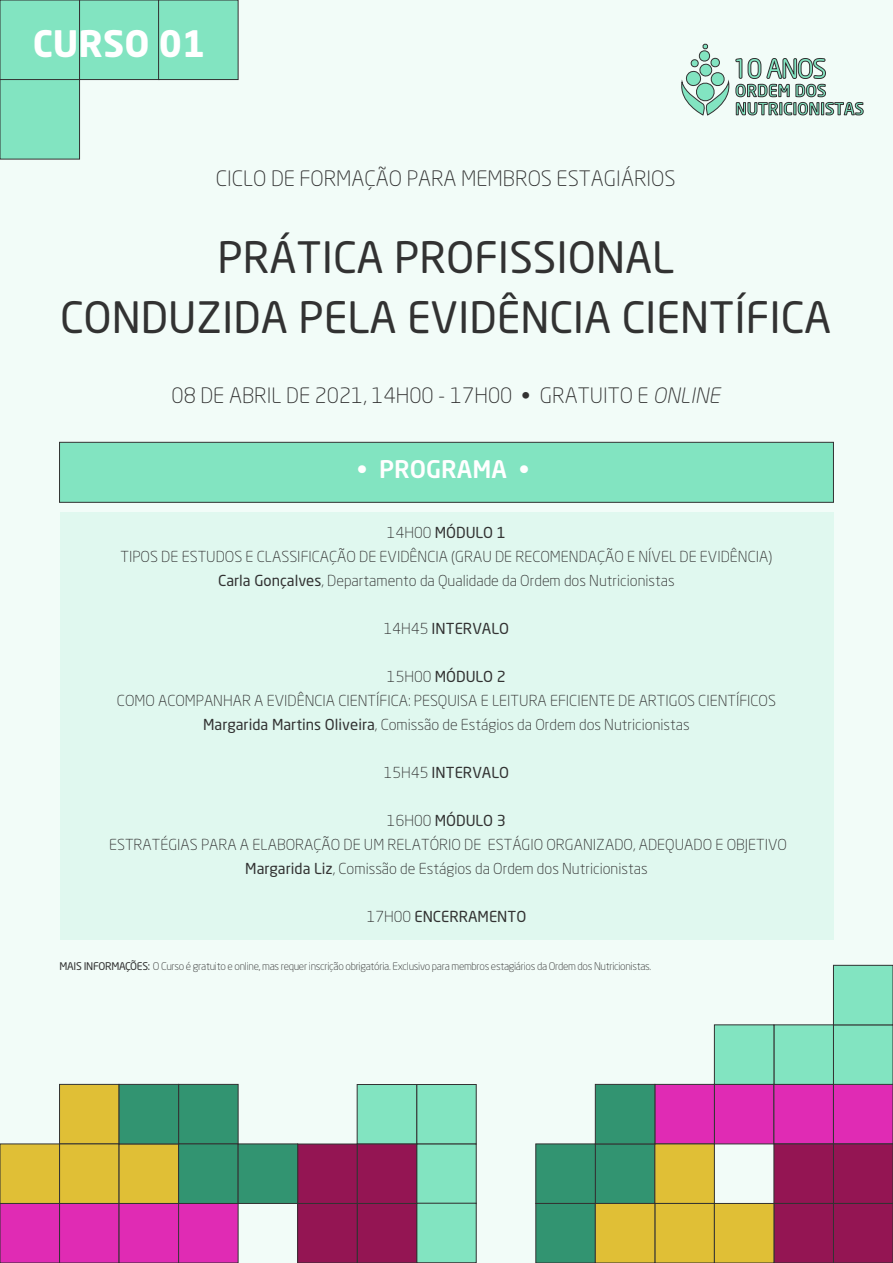
<style>
.page{position:relative;width:893px;height:1263px;background:#f2fcf8}
.page>*{position:absolute;margin:0;border:0;box-sizing:border-box;transform-origin:0 0}
.t1{font:42.75px/60px "Neo Sans Std";color:#323232;text-align:center}
.t2{font:700 36.15px "Neo Sans Std";color:#fff}
.t3{font:500 24px "Neo Sans Std";color:#fff}
.t4{font:300 21px "Neo Sans Std";color:#323232}
.t5{font:300 15px/24px "Neo Sans Std";color:#323232;text-align:center}
.t6{font:15px "Neo Sans Std";color:#323232}
.t7{font:300 10.5px "Neo Sans Std";letter-spacing:-.03em;color:#323232}
.s1{font-weight:400}
.s2{font-style:italic}
.s3{font-weight:300}
</style>
<div class="page">
<div style="left:60px;top:512px;width:773px;height:428px;background:#e0f8ef"></div>
<div style="left:59px;top:442px;width:775px;height:61px;background:#82e4c1;border:1px solid #323232"></div>
<div style="left:714px;top:1084px;width:60px;height:60px;background:#e02bb4"></div>
<div style="left:654px;top:1084px;width:61px;height:60px;background:#e02bb4;border:1px solid #323232"></div>
<div style="left:773px;top:1084px;width:61px;height:60px;background:#e02bb4;border:1px solid #323232"></div>
<div style="left:833px;top:1084px;width:60px;height:60px;background:#e02bb4"></div>
<div style="left:833px;top:1084px;width:60px;height:60px;border:1px solid #323232"></div>
<div style="left:833px;top:1144px;width:60px;height:59px;background:#941553"></div>
<div style="left:833px;top:1143px;width:60px;height:61px;border:1px solid #323232"></div>
<div style="left:773px;top:1143px;width:61px;height:61px;background:#941553;border:1px solid #323232"></div>
<div style="left:833px;top:1203px;width:60px;height:60px;background:#941553"></div>
<div style="left:833px;top:1203px;width:60px;height:60px;border:1px solid #323232"></div>
<div style="left:774px;top:1203px;width:59px;height:60px;background:#941553"></div>
<div style="left:773px;top:1203px;width:61px;height:60px;border:1px solid #323232"></div>
<div style="left:595px;top:1143px;width:60px;height:61px;background:#329471;border:1px solid #323232"></div>
<div style="left:535px;top:1143px;width:61px;height:61px;background:#329471;border:1px solid #323232"></div>
<div style="left:536px;top:1203px;width:59px;height:60px;background:#329471"></div>
<div style="left:535px;top:1203px;width:61px;height:60px;border:1px solid #323232"></div>
<div style="left:595px;top:1084px;width:60px;height:60px;background:#329471;border:1px solid #323232"></div>
<div style="left:654px;top:1143px;width:61px;height:61px;background:#e0bf36;border:1px solid #323232"></div>
<div style="left:655px;top:1203px;width:59px;height:60px;background:#e0bf36"></div>
<div style="left:654px;top:1203px;width:61px;height:60px;border:1px solid #323232"></div>
<div style="left:714px;top:1203px;width:60px;height:60px;background:#e0bf36"></div>
<div style="left:714px;top:1203px;width:60px;height:60px;border:1px solid #323232"></div>
<div style="left:595px;top:1203px;width:60px;height:60px;background:#e0bf36"></div>
<div style="left:595px;top:1203px;width:60px;height:60px;border:1px solid #323232"></div>
<div style="left:833px;top:1025px;width:60px;height:59px;background:#82e4c1"></div>
<div style="left:833px;top:1024px;width:60px;height:61px;border:1px solid #323232"></div>
<div style="left:773px;top:1024px;width:61px;height:61px;background:#82e4c1;border:1px solid #323232"></div>
<div style="left:714px;top:1024px;width:60px;height:61px;background:#82e4c1;border:1px solid #323232"></div>
<div style="left:833px;top:965px;width:60px;height:60px;background:#82e4c1"></div>
<div style="left:833px;top:965px;width:60px;height:60px;border:1px solid #323232"></div>
<div style="left:60px;top:1203px;width:59px;height:60px;background:#e02bb4"></div>
<div style="left:59px;top:1203px;width:60px;height:60px;border:1px solid #323232"></div>
<div style="left:0;top:1203px;width:60px;height:60px;background:#e02bb4"></div>
<div style="left:119px;top:1203px;width:60px;height:60px;background:#e02bb4"></div>
<div style="left:179px;top:1203px;width:59px;height:60px;background:#e02bb4"></div>
<div style="left:416px;top:1084px;width:61px;height:60px;background:#82e4c1;border:1px solid #323232"></div>
<div style="left:416px;top:1144px;width:61px;height:60px;background:#82e4c1;border:1px solid #323232"></div>
<div style="left:417px;top:1203px;width:59px;height:60px;background:#82e4c1"></div>
<div style="left:416px;top:1203px;width:61px;height:60px;border:1px solid #323232"></div>
<div style="left:357px;top:1084px;width:60px;height:60px;background:#82e4c1;border:1px solid #323232"></div>
<div style="left:59px;top:1084px;width:60px;height:60px;background:#e0bf36;border:1px solid #323232"></div>
<div style="left:59px;top:1143px;width:60px;height:61px;background:#e0bf36;border:1px solid #323232"></div>
<div style="left:119px;top:1143px;width:60px;height:61px;background:#e0bf36;border:1px solid #323232"></div>
<div style="left:0;top:1144px;width:60px;height:59px;background:#e0bf36"></div>
<div style="left:0;top:1143px;width:60px;height:61px;border:1px solid #323232"></div>
<div style="left:357px;top:1144px;width:60px;height:60px;background:#941553;border:1px solid #323232"></div>
<div style="left:297px;top:1144px;width:61px;height:60px;background:#941553;border:1px solid #323232"></div>
<div style="left:357px;top:1203px;width:60px;height:60px;background:#941553"></div>
<div style="left:357px;top:1203px;width:60px;height:60px;border:1px solid #323232"></div>
<div style="left:298px;top:1203px;width:59px;height:60px;background:#941553"></div>
<div style="left:297px;top:1203px;width:61px;height:60px;border:1px solid #323232"></div>
<div style="left:178px;top:1084px;width:60px;height:60px;background:#329471;border:1px solid #323232"></div>
<div style="left:178px;top:1143px;width:60px;height:61px;background:#329471;border:1px solid #323232"></div>
<div style="left:238px;top:1143px;width:60px;height:61px;background:#329471;border:1px solid #323232"></div>
<div style="left:119px;top:1084px;width:60px;height:60px;background:#329471;border:1px solid #323232"></div>
<svg style="left:681px;top:44px;width:183px;height:72px"></svg>
<div style="left:0;top:0;width:80px;height:80px;background:#82e4c1"></div>
<div style="left:79px;top:0;width:80px;height:80px;background:#82e4c1;border:1px solid #323232"></div>
<div style="left:159px;top:0;width:79px;height:80px;background:#82e4c1"></div>
<div style="left:158px;top:0;width:80px;height:80px;border:1px solid #323232"></div>
<div style="left:0;top:80px;width:80px;height:79px;background:#82e4c1"></div>
<div style="left:0;top:79px;width:80px;height:80px;border:1px solid #323232"></div>
<h2 class="t2" style="left:33px;top:20px;width:174px">CURSO 01</h2>
<h3 class="t4" style="left:216px;top:165px;width:461px">CICLO DE FORMAÇÃO PARA MEMBROS ESTAGIÁRIOS</h3>
<h1 class="t1" style="left:60px;top:226px;width:772px">PRÁTICA PROFISSIONAL<br>CONDUZIDA PELA EVIDÊNCIA CIENTÍFICA</h1>
<h3 class="t4" style="left:172px;top:383px;width:550px">08 DE ABRIL DE 2021, 14H00 - 17H00 <span class="s1">•</span> GRATUITO E <span class="s2">ONLINE</span></h3>
<h3 class="t3" style="left:357px;top:454px;width:174px">• PROGRAMA •</h3>
<p class="t5" style="left:121px;top:521px;width:653px">14H00 <span class="s1">MÓDULO 1<br></span>TIPOS DE ESTUDOS E CLASSIFICAÇÃO DE EVIDÊNCIA (GRAU DE RECOMENDAÇÃO E NÍVEL DE EVIDÊNCIA)<br><span class="s1">Carla Gonçalves</span>, Departamento da Qualidade da Ordem dos Nutricionistas</p>
<p class="t6" style="left:384px;top:620px;width:127px"><span class="s3">14H45</span> INTERVALO</p>
<p class="t5" style="left:117px;top:665px;width:661px">15H00 <span class="s1">MÓDULO 2<br></span>COMO ACOMPANHAR A EVIDÊNCIA CIENTÍFICA: PESQUISA E LEITURA EFICIENTE DE ARTIGOS CIENTÍFICOS<br><span class="s1">Margarida Martins Oliveira</span>, Comissão de Estágios da Ordem dos Nutricionistas</p>
<p class="t6" style="left:384px;top:764px;width:127px"><span class="s3">15H45</span> INTERVALO</p>
<p class="t5" style="left:109px;top:809px;width:679px">16H00 <span class="s1">MÓDULO 3<br></span>ESTRATÉGIAS PARA A ELABORAÇÃO DE UM RELATÓRIO DE ESTÁGIO ORGANIZADO, ADEQUADO E OBJETIVO<br><span class="s1">Margarida Liz</span>, Comissão de Estágios da Ordem dos Nutricionistas</p>
<p class="t6" style="left:367px;top:908px;width:161px"><span class="s3">17H00</span> ENCERRAMENTO</p>
<p class="t7" style="left:60px;top:960px;width:593px"><span class="s1">MAIS INFORMAÇÕES:</span> O Curso é gratuito e online, mas requer inscrição obrigatória. Exclusivo para membros estagiários da Ordem dos Nutricionistas.</p>
</div>
